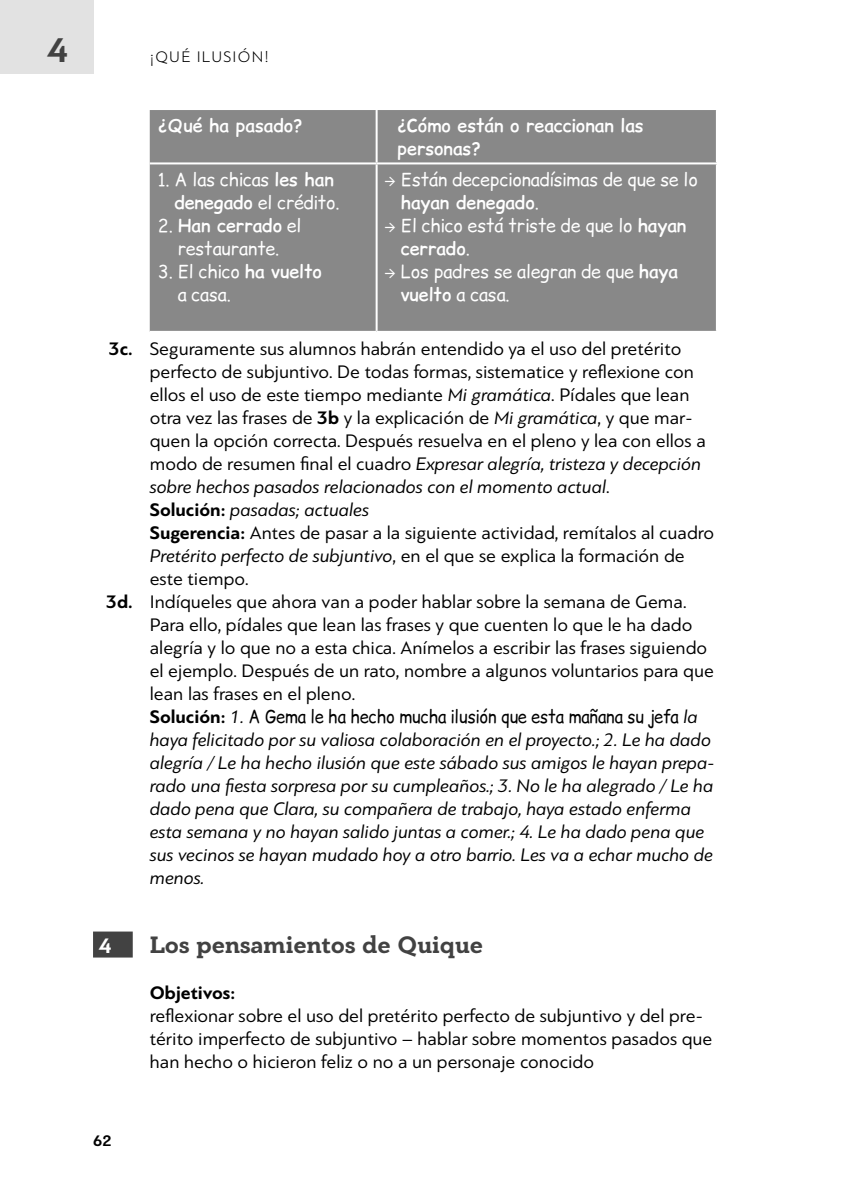
<style>
.page{position:relative;width:844px;height:1184px;background:#fff}
.page>*{position:absolute;margin:0;border:0;box-sizing:border-box;transform-origin:0 0}
.t1{font:700 36px "PF Bague Sans Pro";color:#424242}
.t2{font:700 25px "PF Bague Slab Pro";color:#424242}
.t3{font:700 22px "PF Bague Sans Pro";color:#fff}
.t4{font:19px/23px "PF Bague Sans Pro";color:#000}
.t5{font:italic 19px/23px "PF Bague Sans Pro";color:#000}
.t6{font:700 19px "PF Bague Sans Pro";color:#000}
.t7{font:18px/23px "Susp Comic";color:#fff}
.t8{font:18px "Susp Comic";color:#000;scale:.92 1}
.t9{font:700 18px/23px "Susp Comic";color:#fff}
.t10{font:300 16px "PF Bague Sans Pro";letter-spacing:.08em;color:#000}
.t11{font:700 16px "PF Bague Sans Pro";color:#000}
.s1{font-weight:700}
.s2{font-family:"Source Sans Variable"}
.s3{font-style:italic}
.s4{font-style:normal}
.s5{font-weight:700;font-style:normal}
.s6{font-family:"PF Bague Sans Pro";font-weight:700;font-size:19px}
.s7{font-family:"PF Bague Sans Pro";font-style:italic;font-size:19px}
</style>
<div class="page">
<div style="left:0;top:0;width:93px;height:74px;background:#e2e2e2"></div>
<svg style="left:93px;top:931px;width:40px;height:26px"></svg>
<div style="left:150px;top:110px;width:566px;height:221px;background:#888"></div>
<hr style="left:375px;top:110px;width:2px;height:52px;background:#fff">
<hr style="left:375px;top:164px;width:2px;height:167px;background:#fff">
<hr style="left:150px;top:162px;width:226px;height:2px;background:#fff">
<hr style="left:376px;top:162px;width:342px;height:2px;background:#fff">
<h1 class="t1" style="left:47px;top:28px;width:22px">4</h1>
<p class="t10" style="left:150px;top:47px;width:121px">¡QUÉ ILUSIÓN !</p>
<p class="t9" style="left:158px;top:114px;width:147px">¿Qué ha pasado?</p>
<p class="t9" style="left:397px;top:114px;width:248px">¿Cómo están o reaccionan las personas?</p>
<p class="t7" style="left:174px;top:168px;width:167px;text-indent:-17px">1. A las chicas <span class="s1">les han denegado</span> el crédito.</p>
<p class="t7" style="left:158px;top:214px;width:145px;text-align:center">2. <span class="s1">Han cerrado</span> el restaurante.</p>
<p class="t7" style="left:178px;top:260px;width:146px;text-indent:-20px">3. El chico <span class="s1">ha vuelto </span>a casa.</p>
<p class="t7" style="left:401px;top:168px;width:299px;text-indent:-16px"><span class="s2">→</span> Están decepcionadísimas de que se lo <span class="s1">hayan denegado</span>.</p>
<p class="t7" style="left:401px;top:214px;width:287px;text-indent:-16px"><span class="s2">→</span> El chico está triste de que lo <span class="s1">hayan cerrado</span>.</p>
<p class="t7" style="left:401px;top:260px;width:279px;text-indent:-16px"><span class="s2">→</span> Los padres se alegran de que <span class="s1">haya vuelto</span> a casa.</p>
<p class="t4" style="left:109px;top:337px;width:574px"><span class="s1">3c.</span> Seguramente sus alumnos habrán entendido ya el uso del pretérito</p>
<p class="t4" style="left:150px;top:360px;width:546px">perfecto de subjuntivo. De todas formas, sistematice y reflexione con</p>
<p class="t4" style="left:150px;top:383px;width:541px">ellos el uso de este tiempo mediante <span class="s3">Mi gramática</span>. Pídales que lean</p>
<p class="t4" style="left:150px;top:406px;width:544px">otra vez las frases de <span class="s1">3b</span> y la explicación de <span class="s3">Mi gramática</span>, y que mar-</p>
<p class="t4" style="left:150px;top:429px;width:557px">quen la opción correcta. Después resuelva en el pleno y lea con ellos a</p>
<p class="t5" style="left:150px;top:452px;width:553px"><span class="s4">modo de resumen final el cuadro</span> Expresar alegría, tristeza y decepción</p>
<p class="t5" style="left:150px;top:475px;width:461px">sobre hechos pasados relacionados con el momento actual<span class="s4">.</span></p>
<p class="t5" style="left:150px;top:498px;width:221px"><span class="s5">Solución:</span> pasadas; actuales</p>
<p class="t4" style="left:150px;top:522px;width:566px"><span class="s1">Sugerencia:</span> Antes de pasar a la siguiente actividad, remítalos al cuadro</p>
<p class="t4" style="left:150px;top:545px;width:536px"><span class="s3">Pretérito perfecto de subjuntivo</span>, en el que se explica la formación de</p>
<p class="t4" style="left:150px;top:568px;width:100px">este tiempo.</p>
<p class="t4" style="left:106px;top:591px;width:582px"><span class="s1">3d.</span> Indíqueles que ahora van a poder hablar sobre la semana de Gema.</p>
<p class="t4" style="left:150px;top:614px;width:544px">Para ello, pídales que lean las frases y que cuenten lo que le ha dado</p>
<p class="t4" style="left:150px;top:637px;width:559px">alegría y lo que no a esta chica. Anímelos a escribir las frases siguiendo</p>
<p class="t4" style="left:150px;top:660px;width:565px">el ejemplo. Después de un rato, nombre a algunos voluntarios para que</p>
<p class="t4" style="left:150px;top:683px;width:207px">lean las frases en el pleno.</p>
<p class="t8" style="left:150px;top:706px;width:597px"><span class="s6">Solución:</span> <span class="s7">1.</span> A Gema le ha hecho mucha ilusión que esta mañana su jefa <span class="s7">la</span></p>
<p class="t5" style="left:150px;top:728px;width:566px">haya felicitado por su valiosa colaboración en el proyecto.; 2. Le ha dado alegría / Le ha hecho ilusión que este sábado sus amigos le hayan prepa&shy;rado una fiesta sorpresa por su cumpleaños.; 3. No le ha alegrado / Le ha dado pena que Clara, su compañera de trabajo, haya estado enferma esta semana y no hayan salido juntas a comer.; 4. Le ha dado pena que sus vecinos se hayan mudado hoy a otro barrio. Les va a echar mucho de menos.</p>
<p class="t3" style="left:99px;top:933px;width:14px">4</p>
<h2 class="t2" style="left:150px;top:930px;width:335px">Los pensamientos de Quique</h2>
<p class="t6" style="left:150px;top:981px;width:87px">Objetivos:</p>
<p class="t4" style="left:150px;top:1004px;width:564px">reflexionar sobre el uso del pretérito perfecto de subjuntivo y del pre&shy;térito imperfecto de subjuntivo – hablar sobre momentos pasados que han hecho o hicieron feliz o no a un personaje conocido</p>
<p class="t11" style="left:93px;top:1131px;width:20px">62</p>
</div>
